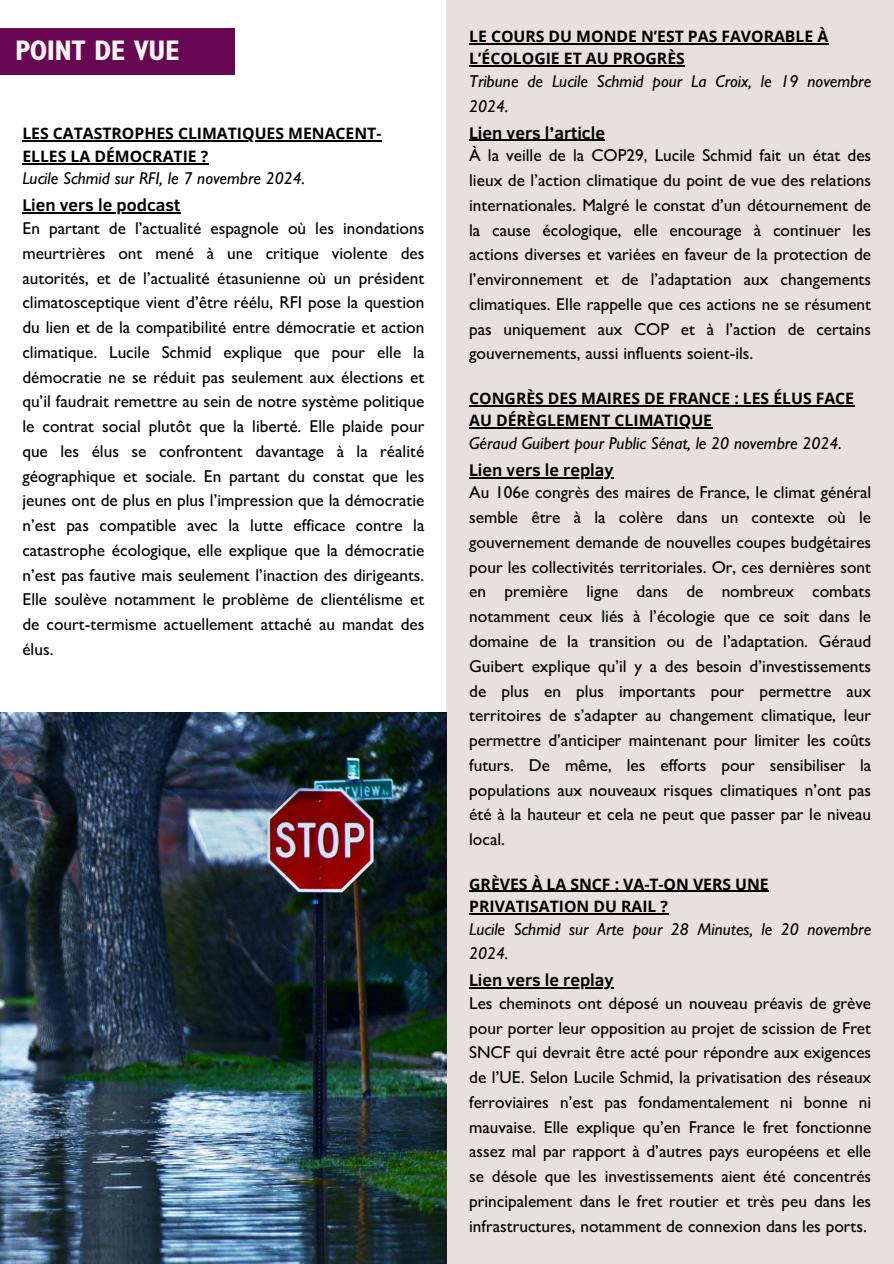
<style>
.page{position:relative;width:894px;height:1264px;background:#fff}
.page>*{position:absolute;margin:0;border:0;box-sizing:border-box;transform-origin:0 0}
.t1{font:700 condensed 28.5px "Gill Sans";letter-spacing:-.02em;color:#f8f6f1}
.t2{font:500 17.25px/24.8px "Gill Sans";color:#000;text-align:justify}
.t3{font:italic 500 17.25px/24.8px "Gill Sans";color:#000}
.t4{font:700 17.25px "Clear Sans";color:#000}
.t5{font:700 15.75px/22.5px "Open Sans";color:#000}
</style>
<div class="page">
<div style="left:446px;top:0;width:447px;height:1263px;background:#e7e0de"></div>
<div style="left:0;top:28px;width:235px;height:47px;background:#690653"></div>
<img style="left:0;top:712px;width:447px;height:551px">
<hr style="left:469px;top:890px;width:299px;height:1px;background:#000">
<hr style="left:469px;top:913px;width:199px;height:1px;background:#000">
<hr style="left:469px;top:987px;width:144px;height:1px;background:#000">
<hr style="left:469px;top:405px;width:385px;height:1px;background:#000">
<hr style="left:469px;top:427px;width:243px;height:1px;background:#000">
<hr style="left:469px;top:477px;width:144px;height:1px;background:#000">
<hr style="left:469px;top:43px;width:359px;height:1px;background:#000">
<hr style="left:469px;top:66px;width:216px;height:1px;background:#000">
<hr style="left:469px;top:140px;width:136px;height:1px;background:#000">
<hr style="left:22px;top:140px;width:359px;height:2px;background:#000">
<hr style="left:22px;top:163px;width:186px;height:1px;background:#000">
<hr style="left:22px;top:212px;width:158px;height:2px;background:#000">
<h1 class="t1" style="left:15px;top:37px;width:166px">POINT DE VUE</h1>
<p class="t5" style="left:22px;top:122px;width:360px">LES CATASTROPHES CLIMATIQUES MENACENT-<br>ELLES LA DÉMOCRATIE ?</p>
<p class="t3" style="left:22px;top:167px;width:284px">Lucile Schmid sur RFI, le 7 novembre 2024.</p>
<p class="t4" style="left:22px;top:193px;width:159px">Lien vers le podcast</p>
<p class="t2" style="left:22px;top:216px;width:403px">En partant de l’actualité espagnole où les inondations meurtrières ont mené à une critique violente des autorités, et de l’actualité étasunienne où un président climatosceptique vient d’être réélu, RFI pose la question du lien et de la compatibilité entre démocratie et action climatique. Lucile Schmid explique que pour elle la démocratie ne se réduit pas seulement aux élections et qu’il faudrait remettre au sein de notre système politique le contrat social plutôt que la liberté. Elle plaide pour que les élus se confrontent davantage à la réalité géographique et sociale. En partant du constat que les jeunes ont de plus en plus l’impression que la démocratie n’est pas compatible avec la lutte efficace contre la catastrophe écologique, elle explique que la démocratie n’est pas fautive mais seulement l’inaction des dirigeants.<br>Elle soulève notamment le problème de clientélisme et de court-termisme actuellement attaché au mandat des élus.</p>
<p class="t5" style="left:469px;top:25px;width:360px">LE COURS DU MONDE N’EST PAS FAVORABLE À<br>L’ÉCOLOGIE ET AU PROGRÈS</p>
<p class="t3" style="left:469px;top:69px;width:403px">Tribune de Lucile Schmid pour La Croix, le 19 novembre<br>2024.</p>
<p class="t4" style="left:469px;top:120px;width:137px">Lien vers l’article</p>
<p class="t2" style="left:469px;top:144px;width:403px">À la veille de la COP29, Lucile Schmid fait un état des lieux de l’action climatique du point de vue des relations internationales. Malgré le constat d’un détournement de la cause écologique, elle encourage à continuer les actions diverses et variées en faveur de la protection de l’environnement et de l’adaptation aux changements climatiques. Elle rappelle que ces actions ne se résument pas uniquement aux COP et à l’action de certains gouvernements, aussi influents soient-ils.</p>
<p class="t5" style="left:469px;top:386px;width:386px">CONGRÈS DES MAIRES DE FRANCE : LES ÉLUS FACE<br>AU DÉRÈGLEMENT CLIMATIQUE</p>
<p class="t3" style="left:469px;top:431px;width:374px">Géraud Guibert pour Public Sénat, le 20 novembre 2024.</p>
<p class="t4" style="left:469px;top:457px;width:146px">Lien vers le replay</p>
<p class="t2" style="left:469px;top:481px;width:403px">Au 106e congrès des maires de France, le climat général semble être à la colère dans un contexte où le gouvernement demande de nouvelles coupes budgétaires pour les collectivités territoriales. Or, ces dernières sont en première ligne dans de nombreux combats notamment ceux liés à l’écologie que ce soit dans le domaine de la transition ou de l’adaptation. Géraud Guibert explique qu’il y a des besoin d’investissements de plus en plus importants pour permettre aux territoires de s’adapter au changement climatique, leur permettre d’anticiper maintenant pour limiter les coûts futurs. De même, les efforts pour sensibiliser la populations aux nouveaux risques climatiques n’ont pas été à la hauteur et cela ne peut que passer par le niveau local.</p>
<p class="t5" style="left:469px;top:872px;width:301px">GRÈVES À LA SNCF : VA-T-ON VERS UNE<br>PRIVATISATION DU RAIL ?</p>
<p class="t3" style="left:469px;top:917px;width:403px">Lucile Schmid sur Arte pour 28 Minutes, le 20 novembre<br>2024.</p>
<p class="t4" style="left:469px;top:967px;width:146px">Lien vers le replay</p>
<p class="t2" style="left:469px;top:991px;width:403px">Les cheminots ont déposé un nouveau préavis de grève pour porter leur opposition au projet de scission de Fret SNCF qui devrait être acté pour répondre aux exigences de l’UE. Selon Lucile Schmid, la privatisation des réseaux ferroviaires n’est pas fondamentalement ni bonne ni mauvaise. Elle explique qu’en France le fret fonctionne assez mal par rapport à d’autres pays européens et elle se désole que les investissements aient été concentrés principalement dans le fret routier et très peu dans les infrastructures, notamment de connexion dans les ports.</p>
</div>
